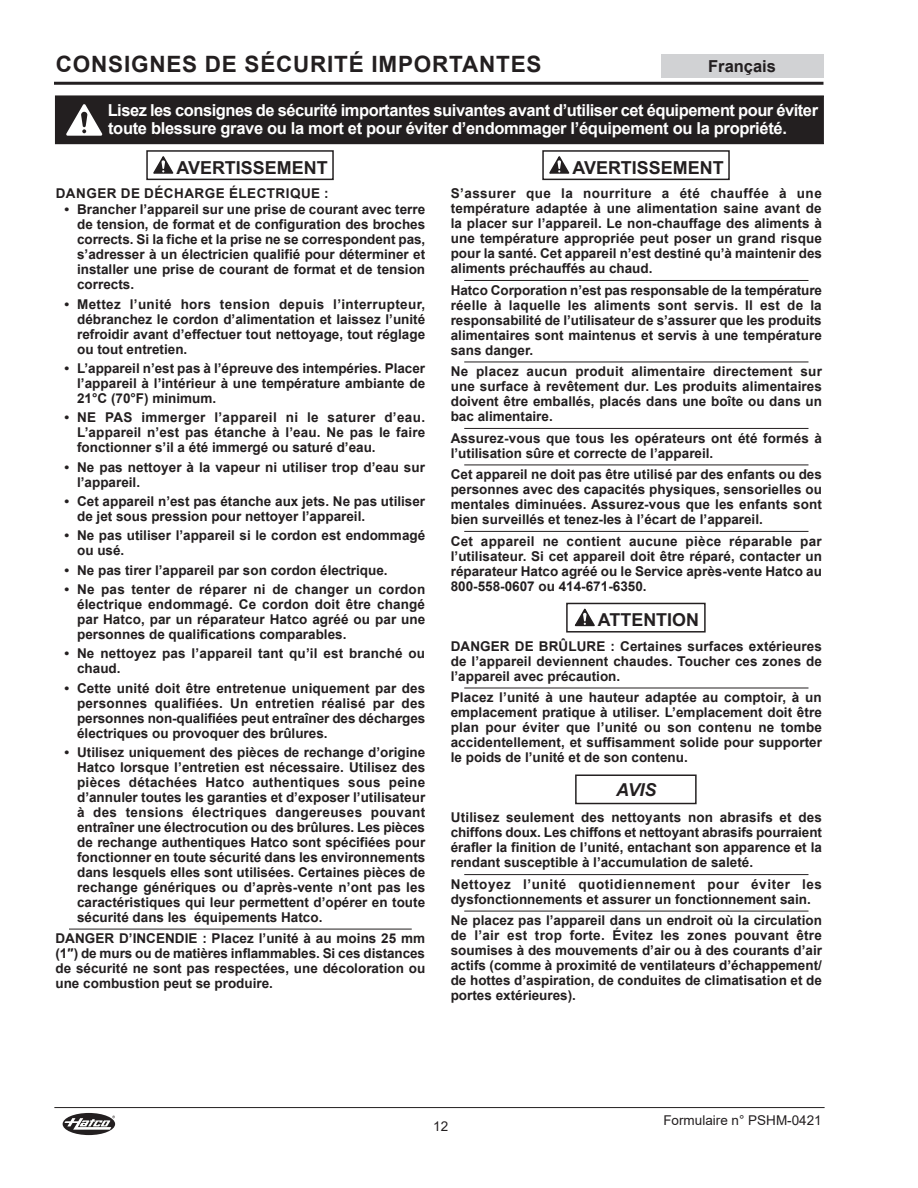
<style>
.page{position:relative;width:918px;height:1188px;background:#fff}
.page>*{position:absolute;margin:0;border:0;box-sizing:border-box;transform-origin:0 0}
.Sec_Header-Left{font:700 22.5px "Arial";letter-spacing:.035em;color:#231f20}
.t1{font:700 18px "Arial";color:#231f20}
.t2{font:700 17.85px "Arial";color:#231f20}
.t3{font:italic 700 17.85px "Arial";color:#231f20}
.Warning_text{font:700 16.5px/18px "Arial";letter-spacing:-.03em;color:#fff}
.t4{font:700 16.5px "Arial";color:#231f20}
.Warning_section_bull{font:700 13.5px/15px "Arial";color:#231f20;text-align:justify}
.Warning_section{font:700 13.5px/15px "Arial";color:#231f20;text-align:justify}
.Warning_text-2{font:700 13.5px/15px "Arial";color:#231f20;text-align:justify}
.Warning_Hazard{font:700 13.5px "Arial";letter-spacing:.035em;color:#231f20}
.t5{font:13.5px "Arial";color:#231f20}
</style>
<div class="page">
<svg style="left:63px;top:1113px;width:52px;height:22px"></svg>
<hr style="left:54px;top:1107px;width:771px;height:1px;background:#231f20">
<hr style="left:54px;top:82px;width:770px;height:3px;background:#231f20">
<div style="left:661px;top:54px;width:162px;height:23px;background:#d1d2d4"></div>
<hr style="left:464px;top:280px;width:344px;height:1px;background:#231f20">
<hr style="left:464px;top:362px;width:344px;height:1px;background:#231f20">
<hr style="left:464px;top:428px;width:344px;height:1px;background:#231f20">
<hr style="left:464px;top:465px;width:344px;height:1px;background:#231f20">
<hr style="left:464px;top:531px;width:344px;height:1px;background:#231f20">
<hr style="left:464px;top:688px;width:344px;height:1px;background:#231f20">
<hr style="left:464px;top:874px;width:344px;height:1px;background:#231f20">
<hr style="left:464px;top:911px;width:344px;height:1px;background:#231f20">
<div style="left:542px;top:150px;width:188px;height:30px;border:1px solid #231f20"></div>
<svg style="left:549px;top:156px;width:21px;height:18px"></svg>
<svg style="left:574px;top:608px;width:21px;height:19px"></svg>
<div style="left:566px;top:603px;width:140px;height:30px;border:1px solid #231f20"></div>
<div style="left:575px;top:774px;width:122px;height:30px;border:1px solid #231f20"></div>
<hr style="left:69px;top:929px;width:343px;height:1px;background:#231f20">
<div style="left:146px;top:150px;width:188px;height:30px;border:1px solid #231f20"></div>
<svg style="left:153px;top:156px;width:21px;height:18px"></svg>
<div style="left:55px;top:96px;width:768px;height:48px;background:#231f20"></div>
<svg style="left:66px;top:104px;width:36px;height:32px"></svg>
<p class="Sec_Header-Left" style="left:56px;top:48px;width:487px">CONSIGNES DE SÉCURITÉ IMPORTANTES</p>
<p class="t4" style="left:708px;top:54px;width:69px">Français</p>
<p class="Warning_text" style="left:108px;top:101px;width:712px">Lisez les consignes de sécurité importantes suivantes avant d’utiliser cet équipement pour éviter toute blessure grave ou la mort et pour éviter d’endommager l’équipement ou la propriété.</p>
<p class="t1" style="left:176px;top:156px;width:153px">AVERTISSEMENT</p>
<p class="Warning_Hazard" style="left:56px;top:184px;width:275px">DANGER DE DÉCHARGE ÉLECTRIQUE :</p>
<p class="Warning_section_bull" style="left:77px;top:202px;width:350px;text-indent:-13px">• Brancher l’appareil sur une prise de courant avec terre de tension, de format et de configuration des broches corrects. Si la fiche et la prise ne se correspondent pas, s’adresser à un électricien qualifié pour déterminer et installer une prise de courant de format et de tension corrects.</p>
<p class="Warning_section_bull" style="left:77px;top:297px;width:350px;text-indent:-13px">• Mettez l’unité hors tension depuis l’interrupteur, débranchez le cordon d’alimentation et laissez l’unité refroidir avant d’effectuer tout nettoyage, tout réglage ou tout entretien.</p>
<p class="Warning_section_bull" style="left:77px;top:361px;width:350px;text-indent:-13px">• L’appareil n’est pas à l’épreuve des intempéries. Placer l’appareil à l’intérieur à une température ambiante de 21°C (70°F) minimum.</p>
<p class="Warning_section_bull" style="left:77px;top:410px;width:350px;text-indent:-13px">• NE PAS immerger l’appareil ni le saturer d’eau.<br>L’appareil n’est pas étanche à l’eau. Ne pas le faire fonctionner s’il a été immergé ou saturé d’eau.</p>
<p class="Warning_section_bull" style="left:77px;top:460px;width:349px;text-indent:-13px">• Ne pas nettoyer à la vapeur ni utiliser trop d’eau sur l’appareil.</p>
<p class="Warning_section_bull" style="left:77px;top:494px;width:350px;text-indent:-13px">• Cet appareil n’est pas étanche aux jets. Ne pas utiliser de jet sous pression pour nettoyer l’appareil.</p>
<p class="Warning_section_bull" style="left:77px;top:528px;width:350px;text-indent:-13px">• Ne pas utiliser l’appareil si le cordon est endommagé ou usé.</p>
<p class="Warning_section_bull" style="left:65px;top:563px;width:325px">• Ne pas tirer l’appareil par son cordon électrique.</p>
<p class="Warning_section_bull" style="left:77px;top:582px;width:350px;text-indent:-13px">• Ne pas tenter de réparer ni de changer un cordon électrique endommagé. Ce cordon doit être changé par Hatco, par un réparateur Hatco agréé ou par une personnes de qualifications comparables.</p>
<p class="Warning_section_bull" style="left:77px;top:646px;width:350px;text-indent:-13px">• Ne nettoyez pas l’appareil tant qu’il est branché ou chaud.</p>
<p class="Warning_section_bull" style="left:77px;top:681px;width:350px;text-indent:-13px">• Cette unité doit être entretenue uniquement par des personnes qualifiées. Un entretien réalisé par des personnes non-qualifiées peut entraîner des décharges électriques ou provoquer des brûlures.</p>
<p class="Warning_section_bull" style="left:77px;top:745px;width:350px;text-indent:-13px">• Utilisez uniquement des pièces de rechange d’origine Hatco lorsque l’entretien est nécessaire. Utilisez des pièces détachées Hatco authentiques sous peine d’annuler toutes les garanties et d’exposer l’utilisateur à des tensions électriques dangereuses pouvant entraîner une électrocution ou des brûlures. Les pièces de rechange authentiques Hatco sont spécifiées pour fonctionner en toute sécurité dans les environnements dans lesquels elles sont utilisées. Certaines pièces de rechange génériques ou d’après-vente n’ont pas les caractéristiques qui leur permettent d’opérer en toute sécurité dans les équipements Hatco.</p>
<p class="Warning_text-2" style="left:56px;top:931px;width:371px">DANGER D’INCENDIE : Placez l’unité à au moins 25 mm (1″) de murs ou de matières inflammables. Si ces distances de sécurité ne sont pas respectées, une décoloration ou une combustion peut se produire.</p>
<p class="t1" style="left:572px;top:156px;width:153px">AVERTISSEMENT</p>
<p class="Warning_section" style="left:451px;top:186px;width:373px">S’assurer que la nourriture a été chauffée à une température adaptée à une alimentation saine avant de la placer sur l’appareil. Le non-chauffage des aliments à une température appropriée peut poser un grand risque pour la santé. Cet appareil n’est destiné qu’à maintenir des aliments préchauffés au chaud.</p>
<p class="Warning_section" style="left:451px;top:283px;width:373px">Hatco Corporation n’est pas responsable de la température réelle à laquelle les aliments sont servis. Il est de la responsabilité de l’utilisateur de s’assurer que les produits alimentaires sont maintenus et servis à une température sans danger.</p>
<p class="Warning_section" style="left:451px;top:364px;width:373px">Ne placez aucun produit alimentaire directement sur une surface à revêtement dur. Les produits alimentaires doivent être emballés, placés dans une boîte ou dans un bac alimentaire.</p>
<p class="Warning_section" style="left:451px;top:431px;width:373px">Assurez-vous que tous les opérateurs ont été formés à l’utilisation sûre et correcte de l’appareil.</p>
<p class="Warning_section" style="left:451px;top:467px;width:373px">Cet appareil ne doit pas être utilisé par des enfants ou des personnes avec des capacités physiques, sensorielles ou mentales diminuées. Assurez-vous que les enfants sont bien surveillés et tenez-les à l’écart de l’appareil.</p>
<p class="Warning_text-2" style="left:451px;top:534px;width:373px">Cet appareil ne contient aucune pièce réparable par l’utilisateur. Si cet appareil doit être réparé, contacter un réparateur Hatco agréé ou le Service après-vente Hatco au 800-558-0607 ou 414-671-6350.</p>
<p class="t2" style="left:598px;top:608px;width:102px">ATTENTION</p>
<p class="Warning_section" style="left:451px;top:639px;width:373px">DANGER DE BRÛLURE : Certaines surfaces extérieures de l’appareil deviennent chaudes. Toucher ces zones de l’appareil avec précaution.</p>
<p class="Warning_text-2" style="left:451px;top:690px;width:373px">Placez l’unité à une hauteur adaptée au comptoir, à un emplacement pratique à utiliser. L’emplacement doit être plan pour éviter que l’unité ou son contenu ne tombe accidentellement, et suffisamment solide pour supporter le poids de l’unité et de son contenu.</p>
<p class="t3" style="left:616px;top:778px;width:42px">AVIS</p>
<p class="Warning_section" style="left:451px;top:810px;width:373px">Utilisez seulement des nettoyants non abrasifs et des chiffons doux. Les chiffons et nettoyant abrasifs pourraient érafler la finition de l’unité, entachant son apparence et la rendant susceptible à l’accumulation de saleté.</p>
<p class="Warning_section" style="left:451px;top:877px;width:373px">Nettoyez l’unité quotidiennement pour éviter les dysfonctionnements et assurer un fonctionnement sain.</p>
<p class="Warning_text-2" style="left:451px;top:913px;width:373px">Ne placez pas l’appareil dans un endroit où la circulation de l’air est trop forte. Évitez les zones pouvant être soumises à des mouvements d’air ou à des courants d’air actifs (comme à proximité de ventilateurs d’échappement/ de hottes d’aspiration, de conduites de climatisation et de portes extérieures).</p>
<p class="t5" style="left:433px;top:1117px;width:17px">12</p>
<p class="t5" style="left:663px;top:1111px;width:160px">Formulaire n° PSHM-0421</p>
</div>
